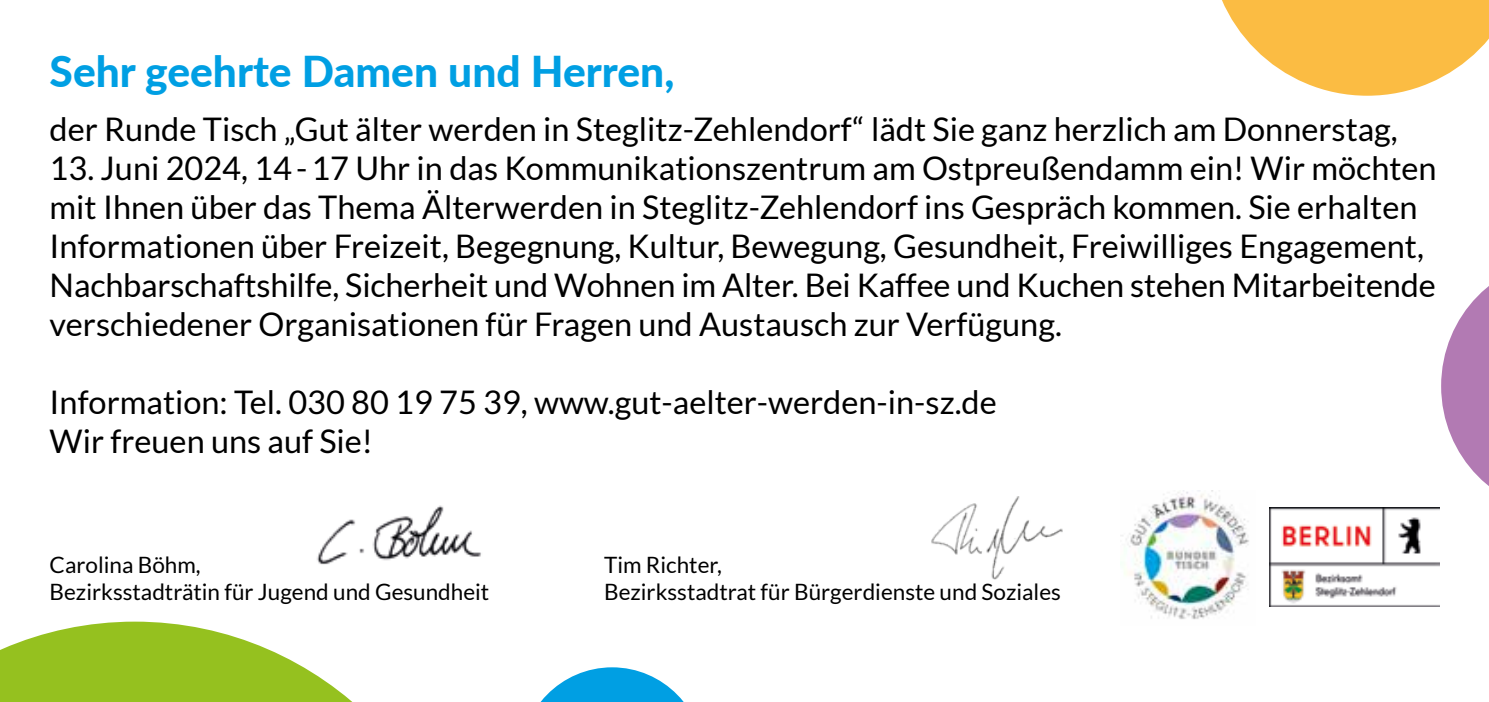
<style>
.page{position:relative;width:1489px;height:702px;background:#fff}
.page>*{position:absolute;margin:0;border:0;box-sizing:border-box;transform-origin:0 0}
.t1{font:800 42.5px "Lato";color:#009fe3}
.t2{font:32.5px/39px "Lato";color:#000}
.t3{font:22.5px/27px "Lato";color:#000}
</style>
<div class="page">
<svg style="left:0;top:621px;width:353px;height:81px"></svg>
<img style="left:1120px;top:490px;width:129px;height:130px">
<img style="left:1269px;top:507px;width:170px;height:99px">
<svg style="left:1441px;top:287px;width:47px;height:198px"></svg>
<svg style="left:1222px;top:0;width:266px;height:96px"></svg>
<svg style="left:540px;top:667px;width:144px;height:35px"></svg>
<img style="left:931px;top:496px;width:132px;height:83px">
<img style="left:317px;top:505px;width:164px;height:60px">
<h1 class="t1" style="left:50px;top:40px;width:626px">Sehr geehrte Damen und Herren,</h1>
<p class="t2" style="left:50px;top:109px;width:1349px">der Runde Tisch „Gut älter werden in Steglitz-Zehlendorf“ lädt Sie ganz herzlich am Donnerstag,</p>
<p class="t2" style="left:50px;top:148px;width:1388px">13. Juni 2024, 14-17 Uhr in das Kommunikationszentrum am Ostpreußendamm ein! Wir möchten mit Ihnen über das Thema Älterwerden in Steglitz-Zehlendorf ins Gespräch kommen. Sie erhalten Informationen über Freizeit, Begegnung, Kultur, Bewegung, Gesundheit, Freiwilliges Engagement, Nachbarschaftshilfe, Sicherheit und Wohnen im Alter. Bei Kaffee und Kuchen stehen Mitarbeitende verschiedener Organisationen für Fragen und Austausch zur Verfügung.</p>
<p class="t2" style="left:50px;top:382px;width:948px">Information: Tel. 030 80 19 75 39, www.gut-aelter-werden-in-sz.de<br>Wir freuen uns auf Sie!</p>
<p class="t3" style="left:50px;top:551px;width:441px">Carolina Böhm,<br>Bezirksstadträtin für Jugend und Gesundheit</p>
<p class="t3" style="left:604px;top:551px;width:458px">Tim Richter,<br>Bezirksstadtrat für Bürgerdienste und Soziales</p>
</div>
